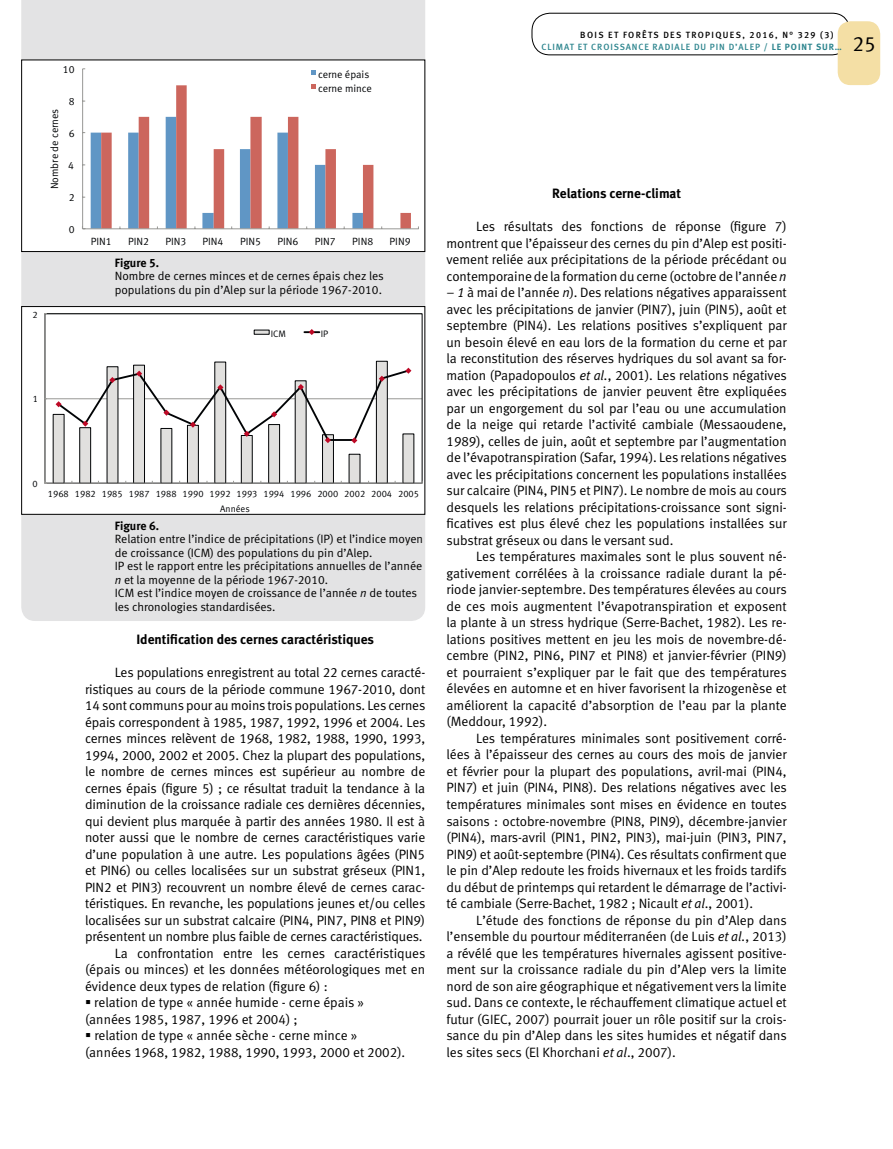
<style>
.page{position:relative;width:893px;height:1149px;background:#fff}
.page>*{position:absolute;margin:0;border:0;box-sizing:border-box;transform-origin:0 0}
.t1{font:21px "Meta Normal LF";color:#000}
.t2{font:13.5px/16.5px "Meta Normal LF";letter-spacing:-.01em;color:#000;text-align:justify}
.t3{font:13.5px "Meta Bold LF";color:#000}
.t4{font:12px/13.5px "Meta Normal LF";color:#000}
.t5{font:12px "Meta Bold LF";color:#000}
.t6{font:10.5px/14.1px "Meta Normal LF";color:#010305}
.t7{font:9.3px/15.1px "Meta Normal LF";color:#010305;text-align:center}
.t8{font:9px/12px "Meta Medium LF";letter-spacing:.1em;color:#000}
.s1{font-style:italic}
.s2{color:#2d858e}
.s3{font-family:"Meta Bold LF";color:#2d858e}
</style>
<div class="page">
<div style="left:531px;top:13px;width:319px;height:42px;border:1px solid #000;border-radius:18px"></div>
<div style="left:838px;top:21px;width:42px;height:64px;background:#f4dfa5;border-radius:13px"></div>
<div style="left:21px;top:0;width:404px;height:621px;background:#e3e3e4"></div>
<div style="left:22px;top:60px;width:403px;height:191px;background:#fff"></div>
<svg style="left:139px;top:85px;width:272px;height:143px"></svg>
<hr style="left:82px;top:69px;width:1px;height:160px;background:#989895">
<hr style="left:83px;top:228px;width:336px;height:1px;background:#989895">
<svg style="left:91px;top:117px;width:272px;height:112px"></svg>
<svg style="left:312px;top:70px;width:4px;height:5px"></svg>
<svg style="left:312px;top:84px;width:4px;height:5px"></svg>
<div style="left:21px;top:60px;width:404px;height:192px;border:1px solid #000"></div>
<div style="left:22px;top:306px;width:403px;height:208px;background:#fff"></div>
<hr style="left:45px;top:398px;width:377px;height:1px;background:#989895">
<svg style="left:52px;top:360px;width:363px;height:124px"></svg>
<hr style="left:45px;top:314px;width:1px;height:169px;background:#989895">
<hr style="left:45px;top:482px;width:377px;height:1px;background:#989895">
<svg style="left:254px;top:329px;width:16px;height:5px"></svg>
<svg style="left:304px;top:329px;width:15px;height:6px"></svg>
<svg style="left:56px;top:367px;width:355px;height:76px"></svg>
<div style="left:21px;top:306px;width:404px;height:208px;border:1px solid #000"></div>
<p class="t6" style="left:63px;top:62px;width:13px">10</p>
<p class="t6" style="left:47px;top:189px;width:82px;rotate:-90deg">Nombre de cernes</p>
<p class="t6" style="left:69px;top:94px;width:7px">8</p>
<p class="t6" style="left:69px;top:126px;width:7px">6</p>
<p class="t6" style="left:68px;top:158px;width:7px">4</p>
<p class="t6" style="left:69px;top:190px;width:7px">2</p>
<p class="t6" style="left:69px;top:222px;width:7px">0</p>
<p class="t7" style="left:32px;top:306px;width:7px">2</p>
<p class="t6" style="left:318px;top:67px;width:55px">cerne épais cerne mince</p>
<p class="t6" style="left:91px;top:233px;width:22px">PIN1</p>
<p class="t6" style="left:128px;top:233px;width:22px">PIN2</p>
<p class="t6" style="left:166px;top:233px;width:22px">PIN3</p>
<p class="t6" style="left:203px;top:233px;width:22px">PIN4</p>
<p class="t6" style="left:240px;top:233px;width:22px">PIN5</p>
<p class="t6" style="left:278px;top:233px;width:22px">PIN6</p>
<p class="t6" style="left:315px;top:233px;width:22px">PIN7</p>
<p class="t6" style="left:352px;top:233px;width:22px">PIN8</p>
<p class="t6" style="left:390px;top:233px;width:22px">PIN9</p>
<p class="t5" style="left:115px;top:255px;width:46px">Figure 5.</p>
<p class="t4" style="left:115px;top:269px;width:271px">Nombre de cernes minces et de cernes épais chez les populations du pin d’Alep sur la période 1967-2010.</p>
<p class="t7" style="left:271px;top:326px;width:17px">ICM</p>
<p class="t7" style="left:321px;top:326px;width:9px">IP</p>
<p class="t7" style="left:33px;top:391px;width:7px">1</p>
<p class="t7" style="left:32px;top:476px;width:7px">0</p>
<p class="t7" style="left:48px;top:486px;width:373px">1968 1982 1985 1987 1988 1990 1992 1993 1994 1996 2000 2002 2004 2005<br>Années</p>
<p class="t5" style="left:115px;top:518px;width:46px">Figure 6.</p>
<p class="t4" style="left:115px;top:532px;width:310px">Relation entre l’indice de précipitations (IP) et l’indice moyen de croissance (ICM) des populations du pin d’Alep.<br>IP est le rapport entre les précipitations annuelles de l’année <span class="s1">n</span> et la moyenne de la période 1967-2010.<br>ICM est l’indice moyen de croissance de l’année <span class="s1">n</span> de toutes les chronologies standardisées.</p>
<p class="t3" style="left:136px;top:631px;width:239px">Identification des cernes caractéristiques</p>
<p class="t2" style="left:115px;top:663px;width:312px">Les populations enregistrent au total 22 cernes caracté-</p>
<p class="t2" style="left:85px;top:680px;width:342px">ristiques au cours de la période commune 1967-2010, dont</p>
<p class="t2" style="left:85px;top:696px;width:342px">14 sont communs pour au moins trois populations. Les cernes</p>
<p class="t2" style="left:85px;top:713px;width:342px">épais correspondent à 1985, 1987, 1992, 1996 et 2004. Les</p>
<p class="t2" style="left:85px;top:729px;width:342px">cernes minces relèvent de 1968, 1982, 1988, 1990, 1993,</p>
<p class="t2" style="left:85px;top:746px;width:342px">1994, 2000, 2002 et 2005. Chez la plupart des populations,</p>
<p class="t2" style="left:85px;top:762px;width:342px">le nombre de cernes minces est supérieur au nombre de</p>
<p class="t2" style="left:85px;top:779px;width:342px">cernes épais (figure 5) ; ce résultat traduit la tendance à la</p>
<p class="t2" style="left:85px;top:795px;width:342px">diminution de la croissance radiale ces dernières décennies,</p>
<p class="t2" style="left:85px;top:812px;width:342px">qui devient plus marquée à partir des années 1980. Il est à</p>
<p class="t2" style="left:85px;top:828px;width:342px">noter aussi que le nombre de cernes caractéristiques varie</p>
<p class="t2" style="left:85px;top:845px;width:342px">d’une population à une autre. Les populations âgées (PIN5</p>
<p class="t2" style="left:85px;top:861px;width:342px">et PIN6) ou celles localisées sur un substrat gréseux (PIN1,</p>
<p class="t2" style="left:85px;top:878px;width:342px">PIN2 et PIN3) recouvrent un nombre élevé de cernes carac-</p>
<p class="t2" style="left:85px;top:894px;width:342px">téristiques. En revanche, les populations jeunes et/ou celles</p>
<p class="t2" style="left:85px;top:911px;width:342px">localisées sur un substrat calcaire (PIN4, PIN7, PIN8 et PIN9)</p>
<p class="t2" style="left:85px;top:927px;width:339px">présentent un nombre plus faible de cernes caractéristiques.</p>
<p class="t2" style="left:115px;top:944px;width:312px">La confrontation entre les cernes caractéristiques</p>
<p class="t2" style="left:85px;top:960px;width:342px">(épais ou minces) et les données météorologiques met en</p>
<p class="t2" style="left:85px;top:977px;width:244px">évidence deux types de relation (figure 6) :</p>
<p class="t2" style="left:85px;top:993px;width:281px">▪ relation de type « année humide - cerne épais » (années 1985, 1987, 1996 et 2004) ;</p>
<p class="t2" style="left:85px;top:1026px;width:322px">▪ relation de type « année sèche - cerne mince » (années 1968, 1982, 1988, 1990, 1993, 2000 et 2002).</p>
<p class="t8" style="left:541px;top:28px;width:302px;text-indent:39px">BOIS ET FORÊTS DES TROPIQUES, 2016, N° 329 (3)<br><span class="s2">CLIMAT ET CROISSANCE RADIALE DU PIN D’ALEP</span> <span class="s3">/ LE POINT SUR…</span></p>
<h1 class="t1" style="left:852px;top:32px;width:25px">25</h1>
<p class="t3" style="left:552px;top:185px;width:130px">Relations cerne-climat</p>
<p class="t2" style="left:446px;top:218px;width:342px;text-indent:30px">Les résultats des fonctions de réponse (figure 7) montrent que l’épaisseur des cernes du pin d’Alep est positi&shy;vement reliée aux précipitations de la période précédant ou contemporaine de la formation du cerne (octobre de l’année <span class="s1">n</span></p>
<p class="t2" style="left:446px;top:284px;width:342px"><span class="s1">– 1</span> à mai de l’année <span class="s1">n</span>). Des relations négatives apparaissent avec les précipitations de janvier (PIN7), juin (PIN5), août et septembre (PIN4). Les relations positives s’expliquent par un besoin élevé en eau lors de la formation du cerne et par la reconstitution des réserves hydriques du sol avant sa for&shy;mation (Papadopoulos <span class="s1">et al.</span>, 2001). Les relations négatives avec les précipitations de janvier peuvent être expliquées par un engorgement du sol par l’eau ou une accumulation de la neige qui retarde l’activité cambiale (Messaoudene, 1989), celles de juin, août et septembre par l’augmentation de l’évapotranspiration (Safar, 1994). Les relations négatives avec les précipitations concernent les populations installées sur calcaire (PIN4, PIN5 et PIN7). Le nombre de mois au cours desquels les relations précipitations-croissance sont signi&shy;ficatives est plus élevé chez les populations installées sur substrat gréseux ou dans le versant sud.</p>
<p class="t2" style="left:446px;top:548px;width:342px;text-indent:30px">Les températures maximales sont le plus souvent né&shy;gativement corrélées à la croissance radiale durant la pé&shy;riode janvier-septembre. Des températures élevées au cours de ces mois augmentent l’évapotranspiration et exposent la plante à un stress hydrique (Serre-Bachet, 1982). Les re&shy;lations positives mettent en jeu les mois de novembre-dé&shy;cembre (PIN2, PIN6, PIN7 et PIN8) et janvier-février (PIN9) et pourraient s’expliquer par le fait que des températures élevées en automne et en hiver favorisent la rhizogenèse et améliorent la capacité d’absorption de l’eau par la plante (Meddour, 1992).</p>
<p class="t2" style="left:446px;top:729px;width:342px;text-indent:30px">Les températures minimales sont positivement corré&shy;lées à l’épaisseur des cernes au cours des mois de janvier et février pour la plupart des populations, avril-mai (PIN4, PIN7) et juin (PIN4, PIN8). Des relations négatives avec les températures minimales sont mises en évidence en toutes saisons : octobre-novembre (PIN8, PIN9), décembre-janvier (PIN4), mars-avril (PIN1, PIN2, PIN3), mai-juin (PIN3, PIN7, PIN9) et août-septembre (PIN4). Ces résultats confirment que le pin d’Alep redoute les froids hivernaux et les froids tardifs du début de printemps qui retardent le démarrage de l’activi&shy;té cambiale (Serre-Bachet, 1982 ; Nicault <span class="s1">et al</span>., 2001).</p>
<p class="t2" style="left:446px;top:911px;width:342px;text-indent:30px">L’étude des fonctions de réponse du pin d’Alep dans l’ensemble du pourtour méditerranéen (de Luis <span class="s1">et al.</span>, 2013) a révélé que les températures hivernales agissent positive&shy;ment sur la croissance radiale du pin d’Alep vers la limite nord de son aire géographique et négativement vers la limite sud. Dans ce contexte, le réchauffement climatique actuel et futur (GIEC, 2007) pourrait jouer un rôle positif sur la crois&shy;sance du pin d’Alep dans les sites humides et négatif dans les sites secs (El Khorchani <span class="s1">et al</span>., 2007).</p>
</div>
